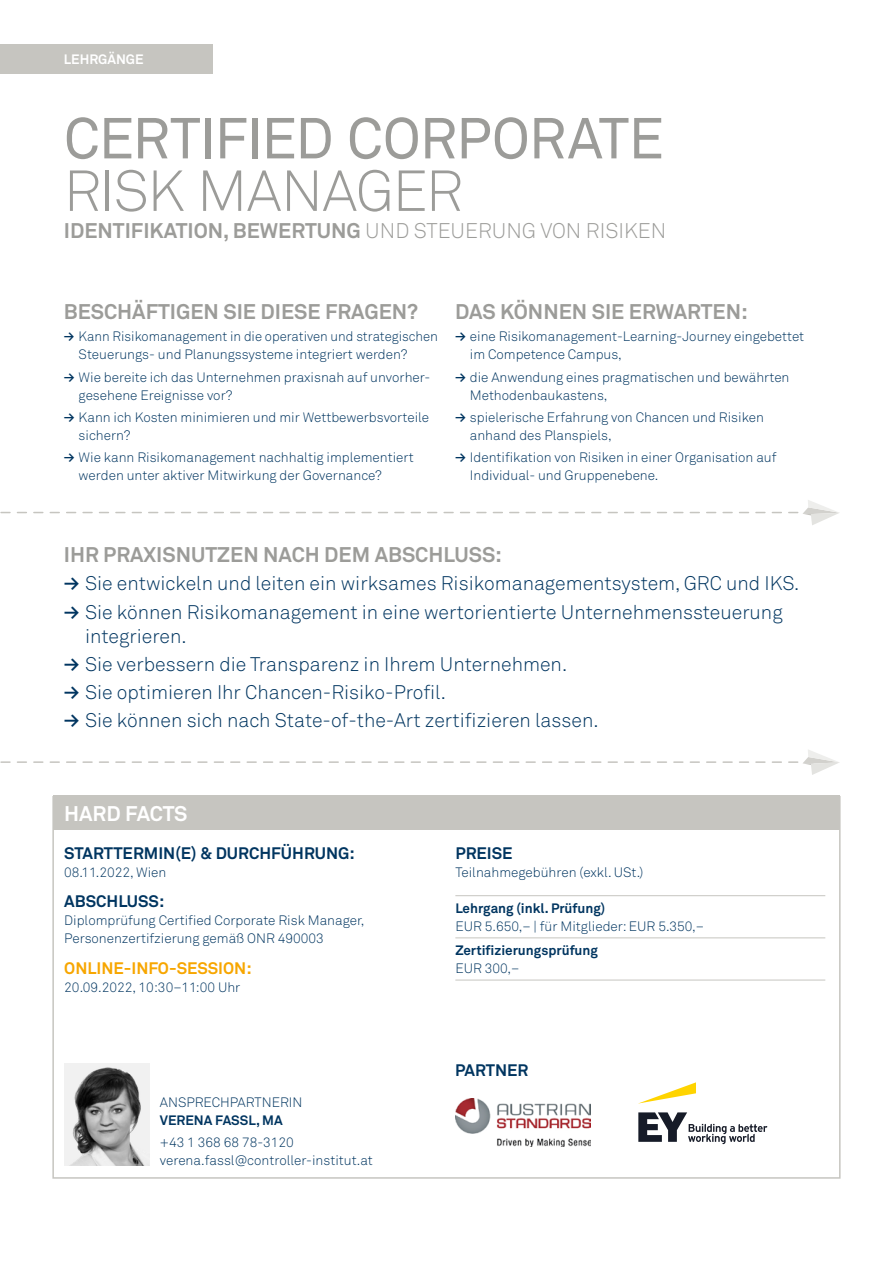
<style>
.page{position:relative;width:893px;height:1263px;background:#fff}
.page>*{position:absolute;margin:0;border:0;box-sizing:border-box;transform-origin:0 0}
.t1{font:57px "Akkurat Pro";letter-spacing:-.02em;color:#9c9c99}
.t2{font:57px "Akkurat Light Pro";letter-spacing:-.025em;color:#9c9c99}
.t3{font:700 21px "Akkurat Pro";color:#9c9c99}
.t4{font:700 21px "Akkurat Pro";letter-spacing:-.015em;color:#fff}
.t5{font:19.5px/24px "Akkurat Light Pro";color:#003560}
.t6{font:700 16.5px "Akkurat Pro";color:#003560}
.t7{font:700 16.5px "Akkurat Pro";color:#f7a600}
.t8{font:13.5px/18px "Akkurat Light Pro";color:#003560}
.t9{font:700 13.5px "Akkurat Pro";color:#003560}
.t10{font:700 13.5px "Akkurat Pro";color:#fff}
.s1{font-family:"Akkurat Light Pro";font-weight:400}
.s2{font-family:"Akkurat Pro";font-weight:700}
</style>
<div class="page">
<div style="left:53px;top:796px;width:787px;height:34px;background:#c6c5c0"></div>
<div style="left:52px;top:796px;width:789px;height:383px;border:2px solid #c6c5c0"></div>
<svg style="left:1px;top:500px;width:838px;height:25px"></svg>
<svg style="left:1px;top:750px;width:838px;height:25px"></svg>
<hr style="left:455px;top:895px;width:370px;height:1px;background:#c6c5c0">
<hr style="left:455px;top:937px;width:370px;height:1px;background:#c6c5c0">
<hr style="left:455px;top:980px;width:370px;height:1px;background:#c6c5c0">
<div style="left:0;top:44px;width:213px;height:29px;background:#c6c5c0"></div>
<svg style="left:639px;top:1082px;width:57px;height:21px"></svg>
<svg style="left:638px;top:1112px;width:129px;height:32px"></svg>
<img style="left:455px;top:1099px;width:136px;height:48px">
<img style="left:64px;top:1063px;width:85px;height:102px">
<p class="t10" style="left:64px;top:51px;width:81px">LEHRGÄNGE</p>
<h1 class="t1" style="left:64px;top:105px;width:602px">CERTIFIED CORPORATE</h1>
<h1 class="t2" style="left:64px;top:157px;width:401px">RISK MANAGER</h1>
<h2 class="t3" style="left:64px;top:217px;width:604px">IDENTIFIKATION, BEWERTUNG <span class="s1">UND STEUERUNG VON RISIKEN</span></h2>
<h2 class="t3" style="left:64px;top:299px;width:356px">BESCHÄFTIGEN SIE DIESE FRAGEN?</h2>
<p class="t8" style="left:79px;top:328px;width:361px;text-indent:-15px"><span class="s2">→</span> Kann Risikomanagement in die operativen und strategischen<br>Steuerungs- und Planungssysteme integriert werden?</p>
<p class="t8" style="left:79px;top:368px;width:353px;text-indent:-15px"><span class="s2">→</span> Wie bereite ich das Unternehmen praxisnah auf unvorher&shy;gesehene Ereignisse vor?</p>
<p class="t8" style="left:79px;top:408px;width:352px;text-indent:-15px"><span class="s2">→</span> Kann ich Kosten minimieren und mir Wettbewerbsvorteile sichern?</p>
<p class="t8" style="left:79px;top:449px;width:337px;text-indent:-15px"><span class="s2">→</span> Wie kann Risikomanagement nachhaltig implementiert werden unter aktiver Mitwirkung der Governance?</p>
<h2 class="t3" style="left:455px;top:299px;width:294px">DAS KÖNNEN SIE ERWARTEN:</h2>
<p class="t8" style="left:470px;top:328px;width:336px;text-indent:-15px"><span class="s2">→</span> eine Risikomanagement-Learning-Journey eingebettet im Competence Campus,</p>
<p class="t8" style="left:470px;top:368px;width:321px;text-indent:-15px"><span class="s2">→</span> die Anwendung eines pragmatischen und bewährten<br>Methodenbaukastens,</p>
<p class="t8" style="left:470px;top:408px;width:296px;text-indent:-15px"><span class="s2">→</span> spielerische Erfahrung von Chancen und Risiken anhand des Planspiels,</p>
<p class="t8" style="left:470px;top:449px;width:308px;text-indent:-15px"><span class="s2">→</span> Identifikation von Risiken in einer Organisation auf<br>Individual- und Gruppenebene.</p>
<h2 class="t3" style="left:64px;top:542px;width:440px">IHR PRAXISNUTZEN NACH DEM ABSCHLUSS:</h2>
<h3 class="t5" style="left:64px;top:572px;width:737px"><span class="s2">→</span> Sie entwickeln und leiten ein wirksames Risikomanagementsystem, GRC und IKS.</h3>
<h3 class="t5" style="left:85px;top:600px;width:699px;text-indent:-21px"><span class="s2">→</span> Sie können Risikomanagement in eine wertorientierte Unternehmenssteuerung integrieren.</h3>
<h3 class="t5" style="left:64px;top:652px;width:505px"><span class="s2">→</span> Sie verbessern die Transparenz in Ihrem Unternehmen.</h3>
<h3 class="t5" style="left:64px;top:681px;width:384px"><span class="s2">→</span> Sie optimieren Ihr Chancen-Risiko-Profil.</h3>
<h3 class="t5" style="left:64px;top:709px;width:536px"><span class="s2">→</span> Sie können sich nach State-of-the-Art zertifizieren lassen.</h3>
<h2 class="t4" style="left:64px;top:801px;width:125px">HARD FACTS</h2>
<p class="t6" style="left:64px;top:842px;width:292px">STARTTERMIN(E) &amp; DURCHFÜHRUNG:</p>
<p class="t8" style="left:64px;top:863px;width:104px">08.11.2022, Wien</p>
<p class="t6" style="left:64px;top:891px;width:102px">ABSCHLUSS:</p>
<p class="t8" style="left:64px;top:912px;width:302px">Diplomprüfung Certified Corporate Risk Manager,<br>Personenzertifzierung gemäß ONR 490003</p>
<p class="t7" style="left:64px;top:958px;width:189px">ONLINE-INFO-SESSION:</p>
<p class="t8" style="left:64px;top:978px;width:178px">20.09.2022, 10:30–11:00 Uhr</p>
<p class="t8" style="left:160px;top:1093px;width:144px">ANSPRECHPARTNERIN</p>
<p class="t9" style="left:160px;top:1112px;width:124px">VERENA FASSL, MA</p>
<p class="t8" style="left:160px;top:1134px;width:215px">+43 1 368 68 78-3120 verena.fassl@controller-institut.at</p>
<p class="t6" style="left:455px;top:842px;width:59px">PREISE</p>
<p class="t8" style="left:455px;top:863px;width:190px">Teilnahmegebühren (exkl. USt.)</p>
<p class="t9" style="left:455px;top:900px;width:151px">Lehrgang (inkl. Prüfung)</p>
<p class="t8" style="left:455px;top:917px;width:250px">EUR 5.650,– | für Mitglieder: EUR 5.350,–</p>
<p class="t9" style="left:455px;top:942px;width:144px">Zertifizierungsprüfung</p>
<p class="t8" style="left:455px;top:960px;width:66px">EUR 300,–</p>
<p class="t6" style="left:455px;top:1060px;width:75px">PARTNER</p>
</div>
